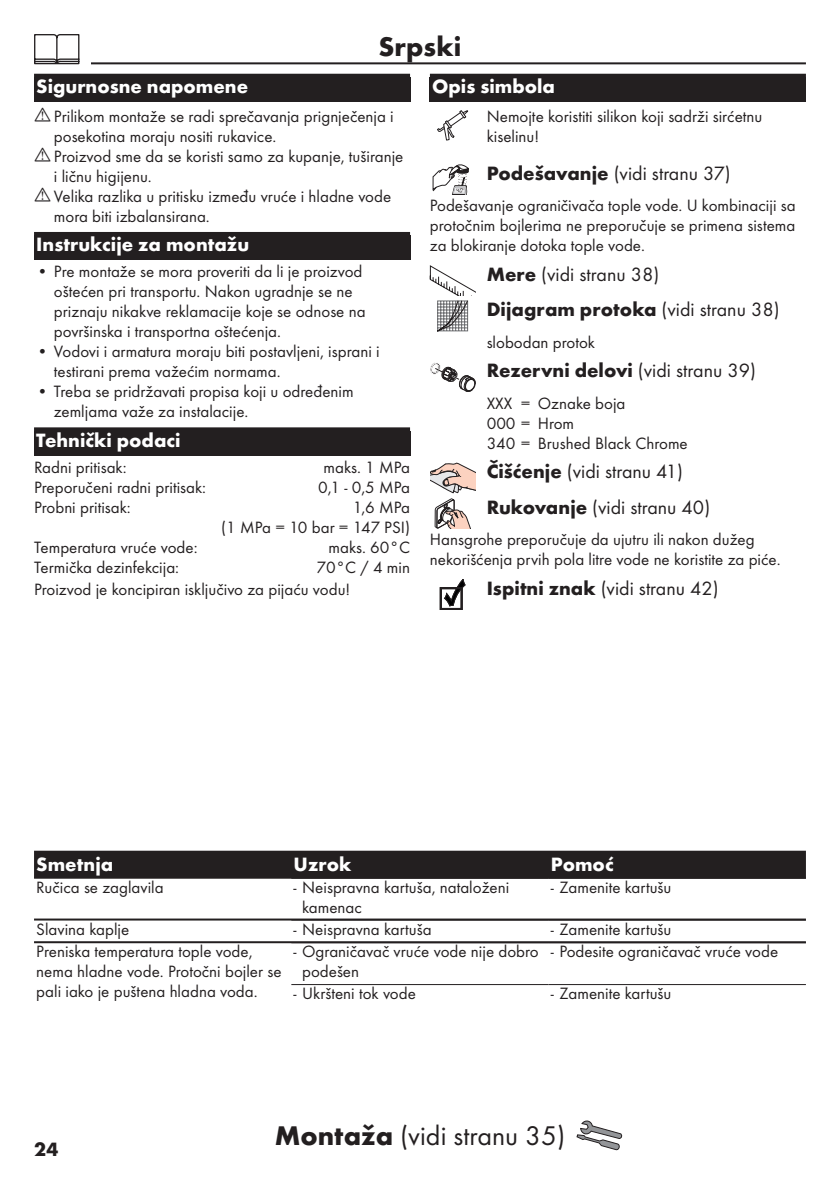
<style>
.page{position:relative;width:840px;height:1191px;background:#fff}
.page>*{position:absolute;margin:0;border:0;box-sizing:border-box;transform-origin:0 0}
.t1{font:28px "Futura TOT Boo";color:#231f20}
.t2{font:700 28px "Futura TOT";color:#231f20}
.t3{font:20px/35.4px "Futura TOT Boo";color:#231f20}
.t4{font:700 20px "Futura TOT";color:#fff}
.t5{font:700 20px "Futura TOT";color:#231f20}
.t6{font:17px/20px "Futura TOT Boo";color:#231f20}
.s1{font-family:"Futura TOT";font-weight:700}
.s2{font-family:"Futura TOT Boo";font-weight:400}
</style>
<div class="page">
<hr style="left:34px;top:62px;width:771px;height:2px;background:#231f20">
<div style="left:23px;top:34px;width:68px;height:34px;background:#fff"></div>
<svg style="left:34px;top:34px;width:45px;height:30px"></svg>
<svg style="left:576px;top:1120px;width:45px;height:30px"></svg>
<div style="left:34px;top:74px;width:376px;height:28px;background:#231f20"></div>
<div style="left:34px;top:232px;width:376px;height:28px;background:#231f20"></div>
<div style="left:34px;top:427px;width:376px;height:28px;background:#231f20"></div>
<div style="left:429px;top:74px;width:376px;height:28px;background:#231f20"></div>
<svg style="left:437px;top:110px;width:31px;height:30px"></svg>
<svg style="left:432px;top:164px;width:36px;height:31px"></svg>
<svg style="left:429px;top:265px;width:46px;height:66px"></svg>
<svg style="left:430px;top:362px;width:45px;height:30px"></svg>
<svg style="left:430px;top:463px;width:45px;height:65px"></svg>
<svg style="left:440px;top:579px;width:25px;height:30px"></svg>
<div style="left:34px;top:850px;width:771px;height:26px;background:#231f20"></div>
<hr style="left:34px;top:876px;width:771px;height:2px;background:#231f20">
<hr style="left:34px;top:918px;width:771px;height:2px;background:#231f20">
<hr style="left:34px;top:941px;width:771px;height:2px;background:#231f20">
<hr style="left:291px;top:984px;width:257px;height:1px;background:#231f20">
<hr style="left:548px;top:984px;width:257px;height:1px;background:#231f20">
<h1 class="t2" style="left:378px;top:29px;width:84px">Srpski</h1>
<p class="t4" style="left:36px;top:74px;width:213px">Sigurnosne napomene</p>
<p class="t6" style="left:54px;top:106px;width:351px">Prilikom montaže se radi sprečavanja prignječenja i posekotina moraju nositi rukavice.<br>Proizvod sme da se koristi samo za kupanje, tuširanje i ličnu higijenu.<br>Velika razlika u pritisku između vruće i hladne vode mora biti izbalansirana.</p>
<p class="t4" style="left:36px;top:232px;width:214px">Instrukcije za montažu</p>
<p class="t6" style="left:54px;top:261px;width:313px;text-indent:-17px">• Pre montaže se mora proveriti da li je proizvod oštećen pri transportu. Nakon ugradnje se ne priznaju nikakve reklamacije koje se odnose na površinska i transportna oštećenja.</p>
<p class="t6" style="left:54px;top:341px;width:327px;text-indent:-17px">• Vodovi i armatura moraju biti postavljeni, isprani i testirani prema važećim normama.</p>
<p class="t6" style="left:54px;top:381px;width:301px;text-indent:-17px">• Treba se pridržavati propisa koji u određenim zemljama važe za instalacije.</p>
<p class="t4" style="left:36px;top:428px;width:146px">Tehnički podaci</p>
<p class="t6" style="left:34px;top:457px;width:94px">Radni pritisak:</p>
<p class="t6" style="left:323px;top:457px;width:88px">maks. 1 MPa</p>
<p class="t6" style="left:34px;top:477px;width:173px">Preporučeni radni pritisak:</p>
<p class="t6" style="left:318px;top:477px;width:93px">0,1 - 0,5 MPa</p>
<p class="t6" style="left:34px;top:497px;width:98px">Probni pritisak:</p>
<p class="t6" style="left:221px;top:497px;width:190px;text-align:right">1,6 MPa<br>(1 MPa = 10 bar = 147 PSI)</p>
<p class="t6" style="left:34px;top:537px;width:165px">Temperatura vruće vode:</p>
<p class="t6" style="left:328px;top:537px;width:83px">maks. 60°C</p>
<p class="t6" style="left:34px;top:557px;width:146px">Termička dezinfekcija:</p>
<p class="t6" style="left:34px;top:555px;width:377px;line-height:22.8px;text-indent:282px">70°C / 4 min<br>Proizvod je koncipiran isključivo za pijaću vodu!</p>
<p class="t4" style="left:432px;top:74px;width:124px">Opis simbola</p>
<p class="t6" style="left:486px;top:106px;width:277px">Nemojte koristiti silikon koji sadrži sirćetnu kiselinu!</p>
<p class="t3" style="left:486px;top:155px;width:245px"><span class="s1">Podešavanje</span> (vidi stranu 37)</p>
<p class="t6" style="left:429px;top:195px;width:367px;text-align:justify">Podešavanje ograničivača tople vode. U kombinaciji sa protočnim bojlerima ne preporučuje se primena sistema za blokiranje dotoka tople vode.</p>
<p class="t3" style="left:486px;top:256px;width:174px"><span class="s1">Mere</span> (vidi stranu 38)</p>
<p class="t5" style="left:486px;top:297px;width:294px">Dijagram protoka <span class="s2">(vidi stranu 38)</span></p>
<p class="t6" style="left:486px;top:332px;width:110px">slobodan protok</p>
<p class="t5" style="left:486px;top:358px;width:270px">Rezervni delovi <span class="s2">(vidi stranu 39)</span></p>
<p class="t6" style="left:486px;top:393px;width:202px">XXX = Oznake boja<br>000 = Hrom<br>340 = Brushed Black Chrome</p>
<p class="t3" style="left:486px;top:454px;width:225px"><span class="s1">Čišćenje</span> (vidi stranu 41)<br><span class="s1">Rukovanje</span> (vidi stranu 40)</p>
<p class="t6" style="left:429px;top:529px;width:352px">Hansgrohe preporučuje da ujutru ili nakon dužeg nekorišćenja prvih pola litre vode ne koristite za piće.</p>
<p class="t3" style="left:486px;top:570px;width:233px"><span class="s1">Ispitni znak</span> (vidi stranu 42)</p>
<p class="t4" style="left:36px;top:852px;width:78px">Smetnja</p>
<p class="t4" style="left:293px;top:852px;width:59px">Uzrok</p>
<p class="t4" style="left:550px;top:852px;width:64px">Pomoć</p>
<p class="t6" style="left:36px;top:877px;width:129px">Ručica se zaglavila</p>
<p class="t6" style="left:302px;top:877px;width:208px;text-indent:-8px">- Neispravna kartuša, nataloženi kamenac</p>
<p class="t6" style="left:550px;top:877px;width:122px">- Zamenite kartušu</p>
<p class="t6" style="left:36px;top:919px;width:94px">Slavina kaplje</p>
<p class="t6" style="left:293px;top:919px;width:139px">- Neispravna kartuša</p>
<p class="t6" style="left:550px;top:919px;width:122px">- Zamenite kartušu</p>
<p class="t6" style="left:36px;top:941px;width:246px">Preniska temperatura tople vode, nema hladne vode. Protočni bojler se pali iako je puštena hladna voda.</p>
<p class="t6" style="left:302px;top:941px;width:238px;text-indent:-8px">- Ograničavač vruće vode nije dobro podešen</p>
<p class="t6" style="left:550px;top:941px;width:229px">- Podesite ograničavač vruće vode</p>
<p class="t6" style="left:293px;top:983px;width:124px">- Ukršteni tok vode</p>
<p class="t6" style="left:550px;top:983px;width:122px">- Zamenite kartušu</p>
<p class="t5" style="left:34px;top:1136px;width:26px">24</p>
<h1 class="t1" style="left:274px;top:1119px;width:292px"><span class="s1">Montaža</span> (vidi stranu 35)</h1>
</div>
